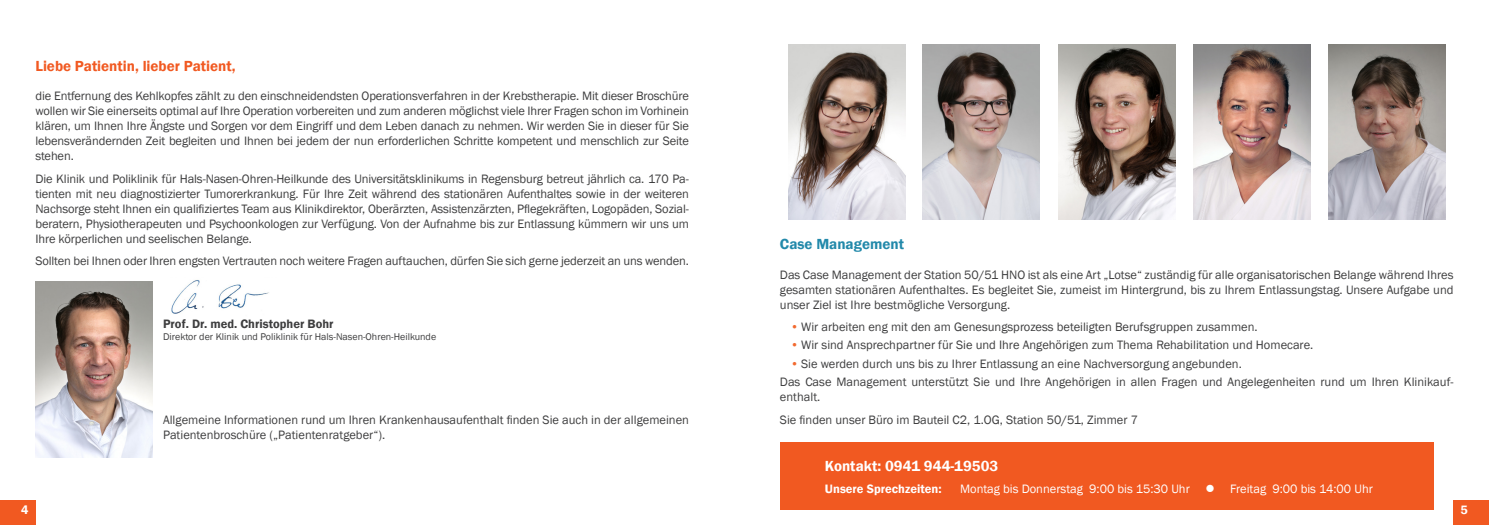
<style>
.page{position:relative;width:1489px;height:525px;background:#fff}
.page>*{position:absolute;margin:0;border:0;box-sizing:border-box;transform-origin:0 0}
.t1{font:600 15px "Franklin Gothic";color:#f15921}
.t2{font:600 15px "Franklin Gothic";color:#fff}
.t3{font:600 15px "Franklin Gothic";color:#2289aa}
.t4{font:12.5px/15px "Franklin Gothic";color:#3e3e3f;text-align:justify}
.t5{font:12.5px "Franklin Gothic";color:#fff}
.t6{font:600 12.5px "Franklin Gothic";color:#3e3e3f}
.t7{font:600 12.5px "Franklin Gothic";color:#fff}
.t8{font:10px "Franklin Gothic";color:#3e3e3f}
.s1{color:#f26a30}
</style>
<div class="page">
<div style="left:0;top:500px;width:35px;height:24px;background:#f15921"></div>
<div style="left:1453px;top:500px;width:35px;height:24px;background:#f15921"></div>
<div style="left:780px;top:442px;width:653px;height:67px;background:#f15921"></div>
<img style="left:35px;top:281px;width:117px;height:176px">
<img style="left:788px;top:44px;width:117px;height:176px">
<img style="left:922px;top:44px;width:117px;height:176px">
<img style="left:1058px;top:44px;width:117px;height:176px">
<img style="left:1193px;top:44px;width:117px;height:176px">
<img style="left:1328px;top:44px;width:117px;height:176px">
<img style="left:171px;top:280px;width:98px;height:34px">
<p class="t1" style="left:35px;top:57px;width:201px">Liebe Patientin, lieber Patient,</p>
<p class="t4" style="left:35px;top:89px;width:655px">die Entfernung des Kehlkopfes zählt zu den einschneidendsten Operationsverfahren in der Krebstherapie. Mit dieser Broschüre wollen wir Sie einerseits optimal auf Ihre Operation vorbereiten und zum anderen möglichst viele Ihrer Fragen schon im Vorhinein klären, um Ihnen Ihre Ängste und Sorgen vor dem Eingriff und dem Leben danach zu nehmen. Wir werden Sie in dieser für Sie lebensverändernden Zeit begleiten und Ihnen bei jedem der nun erforderlichen Schritte kompetent und menschlich zur Seite stehen.</p>
<p class="t4" style="left:35px;top:171px;width:655px">Die Klinik und Poliklinik für Hals-Nasen-Ohren-Heilkunde des Universitätsklinikums in Regensburg betreut jährlich ca. 170 Pa&shy;tienten mit neu diagnostizierter Tumorerkrankung. Für Ihre Zeit während des stationären Aufenthaltes sowie in der weiteren Nachsorge steht Ihnen ein qualifiziertes Team aus Klinikdirektor, Oberärzten, Assistenzärzten, Pflegekräften, Logopäden, Sozial&shy;beratern, Physiotherapeuten und Psychoonkologen zur Verfügung. Von der Aufnahme bis zur Entlassung kümmern wir uns um Ihre körperlichen und seelischen Belange.</p>
<p class="t4" style="left:35px;top:253px;width:655px">Sollten bei Ihnen oder Ihren engsten Vertrauten noch weitere Fragen auftauchen, dürfen Sie sich gerne jederzeit an uns wenden.</p>
<p class="t6" style="left:163px;top:316px;width:172px">Prof. Dr. med. Christopher Bohr</p>
<p class="t8" style="left:163px;top:330px;width:275px">Direktor der Klinik und Poliklinik für Hals-Nasen-Ohren-Heilkunde</p>
<p class="t4" style="left:163px;top:412px;width:527px">Allgemeine Informationen rund um Ihren Krankenhausaufenthalt finden Sie auch in der allgemeinen<br>Patientenbroschüre („Patientenratgeber“).</p>
<p class="t3" style="left:780px;top:235px;width:126px">Case Management</p>
<p class="t4" style="left:780px;top:267px;width:675px">Das Case Management der Station 50/51 HNO ist als eine Art „Lotse“ zuständig für alle organisatorischen Belange während Ihres gesamten stationären Aufenthaltes. Es begleitet Sie, zumeist im Hintergrund, bis zu Ihrem Entlassungstag. Unsere Aufgabe und unser Ziel ist Ihre bestmögliche Versorgung.</p>
<p class="t4" style="left:790px;top:319px;width:468px"><span class="s1">•</span> Wir arbeiten eng mit den am Genesungsprozess beteiligten Berufsgruppen zusammen.</p>
<p class="t4" style="left:790px;top:337px;width:524px"><span class="s1">•</span> Wir sind Ansprechpartner für Sie und Ihre Angehörigen zum Thema Rehabilitation und Homecare.</p>
<p class="t4" style="left:780px;top:354px;width:675px;line-height:18.5px;text-indent:11px"><span class="s1">•</span> Sie werden durch uns bis zu Ihrer Entlassung an eine Nachversorgung angebunden.<br>Das Case Management unterstützt Sie und Ihre Angehörigen in allen Fragen und Angelegenheiten rund um Ihren Klinikauf-</p>
<p class="t4" style="left:780px;top:386px;width:359px;line-height:22.1px">enthalt.<br>Sie finden unser Büro im Bauteil C2, 1.OG, Station 50/51, Zimmer 7</p>
<p class="t2" style="left:825px;top:456px;width:175px">Kontakt: 0941 944-19503</p>
<p class="t7" style="left:825px;top:480px;width:118px">Unsere Sprechzeiten:</p>
<p class="t5" style="left:960px;top:480px;width:231px">Montag bis Donnerstag 9:00 bis 15:30 Uhr</p>
<p class="t5" style="left:1205px;top:480px;width:169px">● Freitag 9:00 bis 14:00 Uhr</p>
<p class="t7" style="left:21px;top:502px;width:9px">4</p>
<p class="t7" style="left:1460px;top:502px;width:9px">5</p>
</div>
